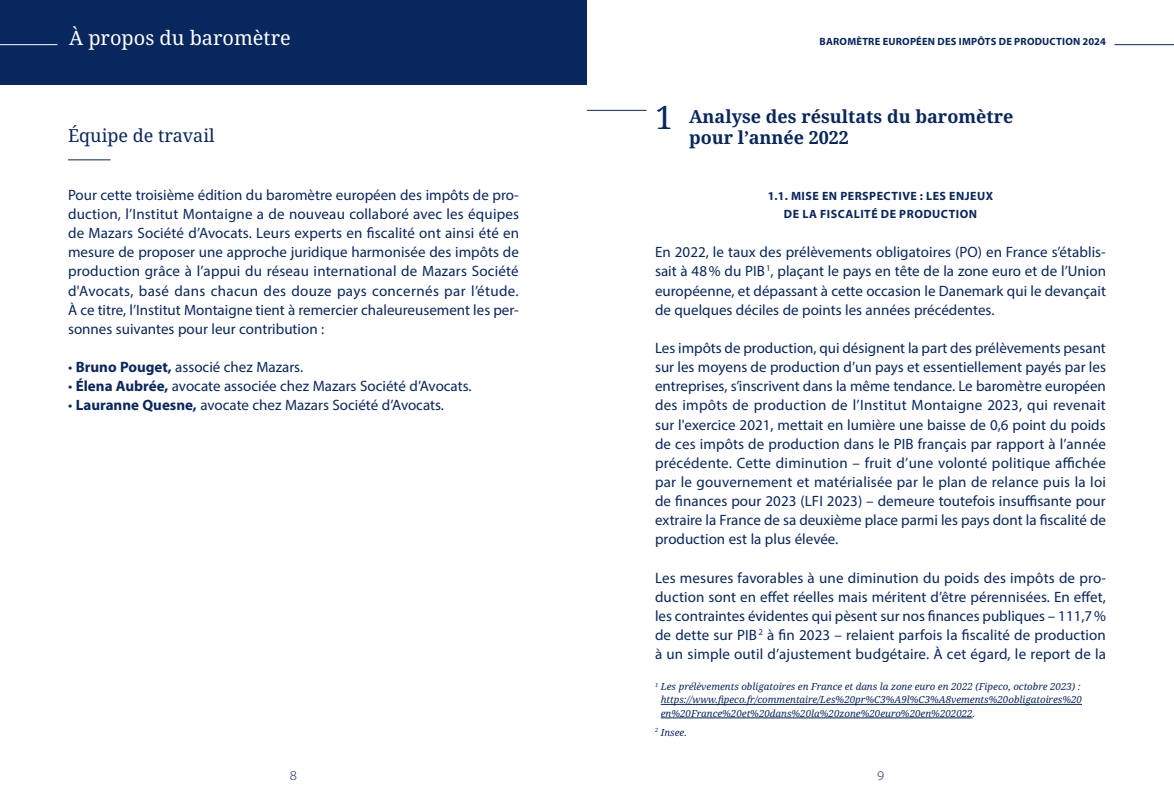
<style>
.page{position:relative;width:1174px;height:808px;background:#fff}
.page>*{position:absolute;margin:0;border:0;box-sizing:border-box;transform-origin:0 0}
.t1{font:19.95px "Noto Serif";color:#fff}
.t2{font:700 18px/21px "Noto Serif";color:#08275e}
.t3{font:18px "Noto Serif";color:#08275e}
.t4{font:15px/19.2px "Myriad Pro";color:#08275e;text-align:justify}
.t5{font:300 semi-expanded 13.5px "Myriad Pro";color:#08275e}
.t6{font:300 semi-expanded 13.2px "Myriad Pro";color:#08275e}
.t7{font:700 12px/18px "Myriad Pro";letter-spacing:.04em;color:#08275e;text-align:center}
.t8{font:700 10.5px "Myriad Pro";letter-spacing:.02em;color:#08275e}
.t9{font:italic 9.75px/13.5px "Noto Serif";color:#08275e}
.s1{font-weight:700}
.s2{font-weight:400;font-size:32.25px}
</style>
<div class="page">
<div style="left:0;top:0;width:587px;height:85px;background:#08275e"></div>
<hr style="left:1114px;top:44px;width:60px;height:1px;background:#08275e">
<hr style="left:587px;top:110px;width:59px;height:1px;background:#08275e">
<hr style="left:0;top:44px;width:57px;height:1px;background:#fff">
<hr style="left:68px;top:159px;width:43px;height:1px;background:#08275e">
<hr style="left:661px;top:704px;width:421px;height:1px;background:#08275e">
<hr style="left:661px;top:718px;width:311px;height:1px;background:#08275e">
<h1 class="t1" style="left:69px;top:24px;width:223px">À propos du baromètre</h1>
<p class="t3" style="left:68px;top:124px;width:148px">Équipe de travail</p>
<p class="t4" style="left:68px;top:185px;width:452px">Pour cette troisième édition du baromètre européen des impôts de pro&shy;duction, l’Institut Montaigne a de nouveau collaboré avec les équipes de Mazars Société d’Avocats. Leurs experts en fiscalité ont ainsi été en mesure de proposer une approche juridique harmonisée des impôts de production grâce à l’appui du réseau international de Mazars Société d'Avocats, basé dans chacun des douze pays concernés par l’étude.<br>À ce titre, l’Institut Montaigne tient à remercier chaleureusement les per&shy;sonnes suivantes pour leur contribution :</p>
<p class="t4" style="left:68px;top:357px;width:237px">• <span class="s1">Bruno Pouget,</span> associé chez Mazars.</p>
<p class="t4" style="left:68px;top:376px;width:405px">• <span class="s1">Élena Aubrée,</span> avocate associée chez Mazars Société d’Avocats.</p>
<p class="t4" style="left:68px;top:396px;width:377px">• <span class="s1">Lauranne Quesne,</span> avocate chez Mazars Société d’Avocats.</p>
<p class="t8" style="left:819px;top:34px;width:288px">BAROMÈTRE EUROPÉEN DES IMPÔTS DE PRODUCTION 2024</p>
<p class="t2" style="left:689px;top:107px;width:326px;text-indent:-34px"><span class="s2">1</span> Analyse des résultats du baromètre pour l’année 2022</p>
<p class="t7" style="left:767px;top:186px;width:227px">1.1. MISE EN PERSPECTIVE : LES ENJEUX<br>DE LA FISCALITÉ DE PRODUCTION</p>
<p class="t4" style="left:655px;top:242px;width:452px">En 2022, le taux des prélèvements obligatoires (PO) en France s’établis&shy;sait à 48% du PIB<sup>1</sup>, plaçant le pays en tête de la zone euro et de l’Union européenne, et dépassant à cette occasion le Danemark qui le devançait de quelques déciles de points les années précédentes.</p>
<p class="t4" style="left:655px;top:338px;width:452px">Les impôts de production, qui désignent la part des prélèvements pesant sur les moyens de production d’un pays et essentiellement payés par les entreprises, s’inscrivent dans la même tendance. Le baromètre européen des impôts de production de l’Institut Montaigne 2023, qui revenait sur l'exercice 2021, mettait en lumière une baisse de 0,6 point du poids de ces impôts de production dans le PIB français par rapport à l’année précédente. Cette diminution – fruit d’une volonté politique affichée par le gouvernement et matérialisée par le plan de relance puis la loi de finances pour 2023 (LFI 2023) – demeure toutefois insuffisante pour extraire la France de sa deuxième place parmi les pays dont la fiscalité de production est la plus élevée.</p>
<p class="t4" style="left:655px;top:568px;width:452px">Les mesures favorables à une diminution du poids des impôts de pro&shy;duction sont en effet réelles mais méritent d’être pérennisées. En effet, les contraintes évidentes qui pèsent sur nos finances publiques – 111,7% de dette sur PIB<sup>2</sup> à fin 2023 – relaient parfois la fiscalité de production à un simple outil d’ajustement budgétaire. À cet égard, le report de la</p>
<p class="t9" style="left:661px;top:680px;width:423px;text-indent:-6px"><sup>1</sup> Les prélèvements obligatoires en France et dans la zone euro en 2022 (Fipeco, octobre 2023) : https://www.fipeco.fr/commentaire/Les%20pr%C3%A9l%C3%A8vements%20obligatoires%20 en%20France%20et%20dans%20la%20zone%20euro%20en%202022.</p>
<p class="t9" style="left:655px;top:726px;width:33px"><sup>2</sup> Insee.</p>
<p class="t5" style="left:290px;top:767px;width:9px">8</p>
<p class="t6" style="left:877px;top:767px;width:8px">9</p>
</div>
